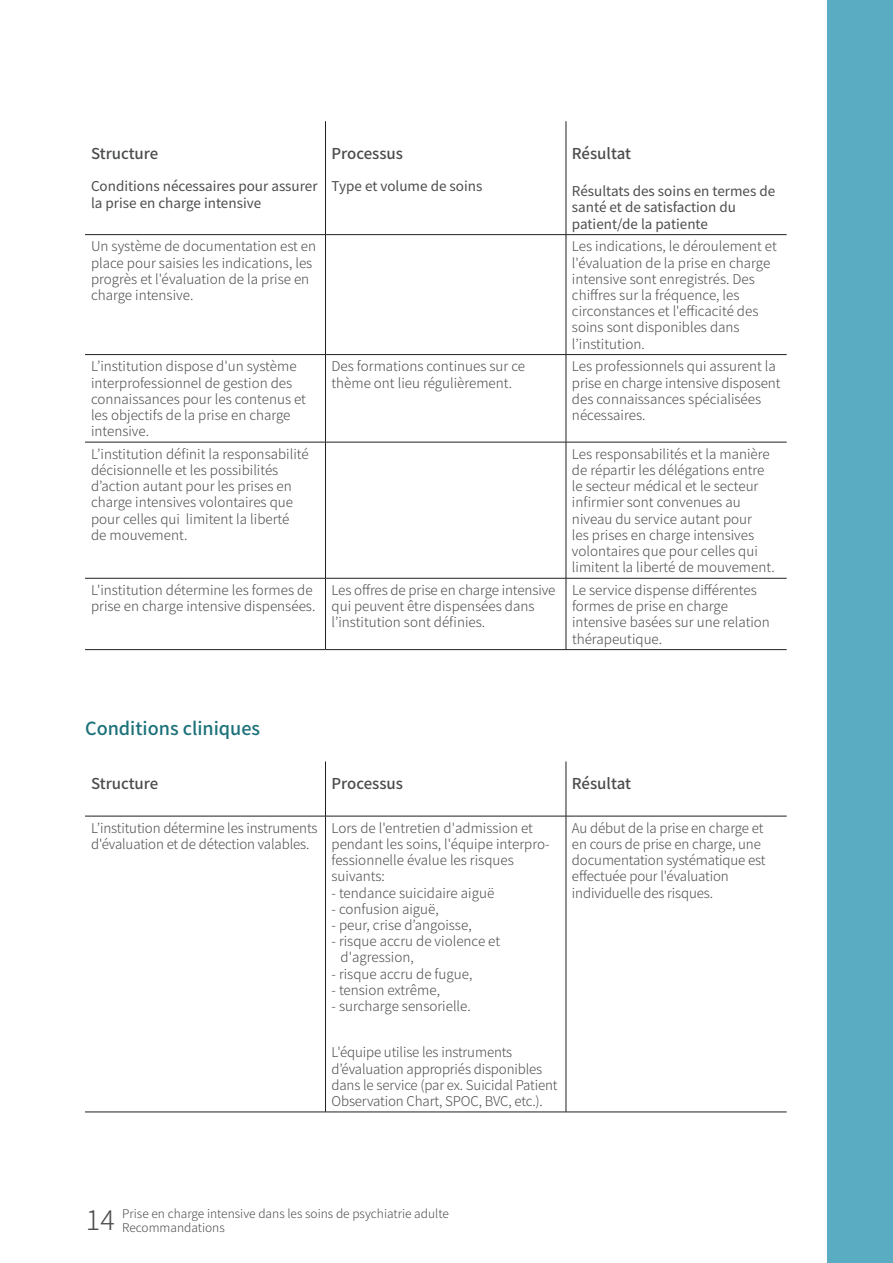
<style>
.page{position:relative;width:893px;height:1263px;background:#fff}
.page>*{position:absolute;margin:0;border:0;box-sizing:border-box;transform-origin:0 0}
.t1{font:300 27px "Noto Sans JP";color:#4b4c4d}
.t2{font:500 18px "Noto Sans JP";color:#1b717a}
.t3{font:500 15px "Noto Sans JP";color:#4b4c4d}
.t4{font:300 13.5px/16.2px "Noto Sans JP";color:#4b4c4d}
.t5{font:13.5px/16.2px "Noto Sans JP";color:#4b4c4d}
.t6{font:300 12px/14.4px "Noto Sans JP";color:#4b4c4d}
</style>
<div class="page">
<div style="left:827px;top:0;width:66px;height:1263px;background:#59acc2"></div>
<hr style="left:325px;top:121px;width:1px;height:113px;background:#231f20">
<hr style="left:566px;top:121px;width:1px;height:113px;background:#231f20">
<hr style="left:85px;top:234px;width:240px;height:1px;background:#231f20">
<hr style="left:325px;top:234px;width:241px;height:1px;background:#231f20">
<hr style="left:325px;top:235px;width:1px;height:119px;background:#231f20">
<hr style="left:566px;top:234px;width:221px;height:1px;background:#231f20">
<hr style="left:566px;top:235px;width:1px;height:119px;background:#231f20">
<hr style="left:85px;top:354px;width:240px;height:1px;background:#231f20">
<hr style="left:325px;top:354px;width:241px;height:1px;background:#231f20">
<hr style="left:325px;top:355px;width:1px;height:87px;background:#231f20">
<hr style="left:566px;top:354px;width:221px;height:1px;background:#231f20">
<hr style="left:566px;top:355px;width:1px;height:87px;background:#231f20">
<hr style="left:85px;top:442px;width:240px;height:1px;background:#231f20">
<hr style="left:325px;top:442px;width:241px;height:1px;background:#231f20">
<hr style="left:325px;top:442px;width:1px;height:136px;background:#231f20">
<hr style="left:566px;top:442px;width:221px;height:1px;background:#231f20">
<hr style="left:566px;top:442px;width:1px;height:136px;background:#231f20">
<hr style="left:325px;top:578px;width:1px;height:71px;background:#231f20">
<hr style="left:566px;top:578px;width:1px;height:71px;background:#231f20">
<hr style="left:85px;top:578px;width:240px;height:1px;background:#231f20">
<hr style="left:325px;top:578px;width:241px;height:1px;background:#231f20">
<hr style="left:566px;top:578px;width:221px;height:1px;background:#231f20">
<hr style="left:85px;top:649px;width:240px;height:1px;background:#231f20">
<hr style="left:325px;top:649px;width:241px;height:1px;background:#231f20">
<hr style="left:566px;top:649px;width:221px;height:1px;background:#231f20">
<hr style="left:325px;top:761px;width:1px;height:55px;background:#231f20">
<hr style="left:566px;top:761px;width:1px;height:55px;background:#231f20">
<hr style="left:85px;top:816px;width:240px;height:1px;background:#231f20">
<hr style="left:325px;top:816px;width:241px;height:1px;background:#231f20">
<hr style="left:325px;top:816px;width:1px;height:296px;background:#231f20">
<hr style="left:566px;top:816px;width:221px;height:1px;background:#231f20">
<hr style="left:566px;top:816px;width:1px;height:296px;background:#231f20">
<hr style="left:85px;top:1112px;width:240px;height:1px;background:#231f20">
<hr style="left:325px;top:1112px;width:241px;height:1px;background:#231f20">
<hr style="left:566px;top:1112px;width:221px;height:1px;background:#231f20">
<p class="t3" style="left:91px;top:145px;width:69px">Structure</p>
<p class="t5" style="left:91px;top:179px;width:228px">Conditions nécessaires pour assurer la prise en charge intensive</p>
<p class="t3" style="left:331px;top:145px;width:73px">Processus</p>
<p class="t5" style="left:331px;top:179px;width:152px">Type et volume de soins</p>
<p class="t3" style="left:572px;top:145px;width:60px">Résultat</p>
<p class="t5" style="left:572px;top:183px;width:205px">Résultats des soins en termes de santé et de satisfaction du patient/de la patiente</p>
<p class="t4" style="left:91px;top:239px;width:227px">Un système de documentation est en place pour saisies les indications, les progrès et l'évaluation de la prise en charge intensive.</p>
<p class="t4" style="left:572px;top:239px;width:206px">Les indications, le déroulement et l'évaluation de la prise en charge intensive sont enregistrés. Des chiffres sur la fréquence, les circonstances et l'efficacité des soins sont disponibles dans l’institution.</p>
<p class="t4" style="left:91px;top:359px;width:216px">L’institution dispose d'un système interprofessionnel de gestion des connaissances pour les contenus et les objectifs de la prise en charge intensive.</p>
<p class="t4" style="left:331px;top:359px;width:195px">Des formations continues sur ce thème ont lieu régulièrement.</p>
<p class="t4" style="left:572px;top:359px;width:210px">Les professionnels qui assurent la prise en charge intensive disposent des connaissances spécialisées nécessaires.</p>
<p class="t4" style="left:91px;top:446px;width:219px">L’institution définit la responsabilité décisionnelle et les possibilités d’action autant pour les prises en charge intensives volontaires que pour celles qui limitent la liberté<br>de mouvement.</p>
<p class="t4" style="left:572px;top:446px;width:204px">Les responsabilités et la manière de répartir les délégations entre le secteur médical et le secteur infirmier sont convenues au niveau du service autant pour<br>les prises en charge intensives volontaires que pour celles qui limitent la liberté de mouvement.</p>
<p class="t4" style="left:91px;top:582px;width:226px">L'institution détermine les formes de prise en charge intensive dispensées.</p>
<p class="t4" style="left:332px;top:582px;width:225px">Les offres de prise en charge intensive qui peuvent être dispensées dans l’institution sont définies.</p>
<p class="t4" style="left:572px;top:582px;width:199px">Le service dispense différentes formes de prise en charge intensive basées sur une relation thérapeutique.</p>
<h2 class="t2" style="left:85px;top:718px;width:177px">Conditions cliniques</h2>
<p class="t3" style="left:91px;top:775px;width:69px">Structure</p>
<p class="t3" style="left:331px;top:775px;width:73px">Processus</p>
<p class="t3" style="left:572px;top:775px;width:60px">Résultat</p>
<p class="t4" style="left:91px;top:820px;width:228px">L’institution détermine les instruments d'évaluation et de détection valables.</p>
<p class="t4" style="left:331px;top:820px;width:220px">Lors de l'entretien d'admission et pendant les soins, l'équipe interpro&shy;fessionnelle évalue les risques suivants:</p>
<p class="t4" style="left:331px;top:885px;width:164px">- tendance suicidaire aiguë</p>
<p class="t4" style="left:331px;top:901px;width:109px">- confusion aiguë,</p>
<p class="t4" style="left:331px;top:917px;width:142px">- peur, crise d’angoisse,</p>
<p class="t4" style="left:340px;top:933px;width:161px;text-indent:-9px">- risque accru de violence et d'agression,</p>
<p class="t4" style="left:331px;top:966px;width:143px">- risque accru de fugue,</p>
<p class="t4" style="left:331px;top:982px;width:110px">- tension extrême,</p>
<p class="t4" style="left:331px;top:998px;width:141px">- surcharge sensorielle.</p>
<p class="t4" style="left:331px;top:1044px;width:228px">L'équipe utilise les instruments d’évaluation appropriés disponibles dans le service (par ex. Suicidal Patient Observation Chart, SPOC, BVC, etc.).</p>
<p class="t4" style="left:572px;top:820px;width:195px">Au début de la prise en charge et en cours de prise en charge, une documentation systématique est effectuée pour l'évaluation individuelle des risques.</p>
<h1 class="t1" style="left:86px;top:1205px;width:30px">14</h1>
<p class="t6" style="left:122px;top:1206px;width:328px">Prise en charge intensive dans les soins de psychiatrie adulte<br>Recommandations</p>
</div>
